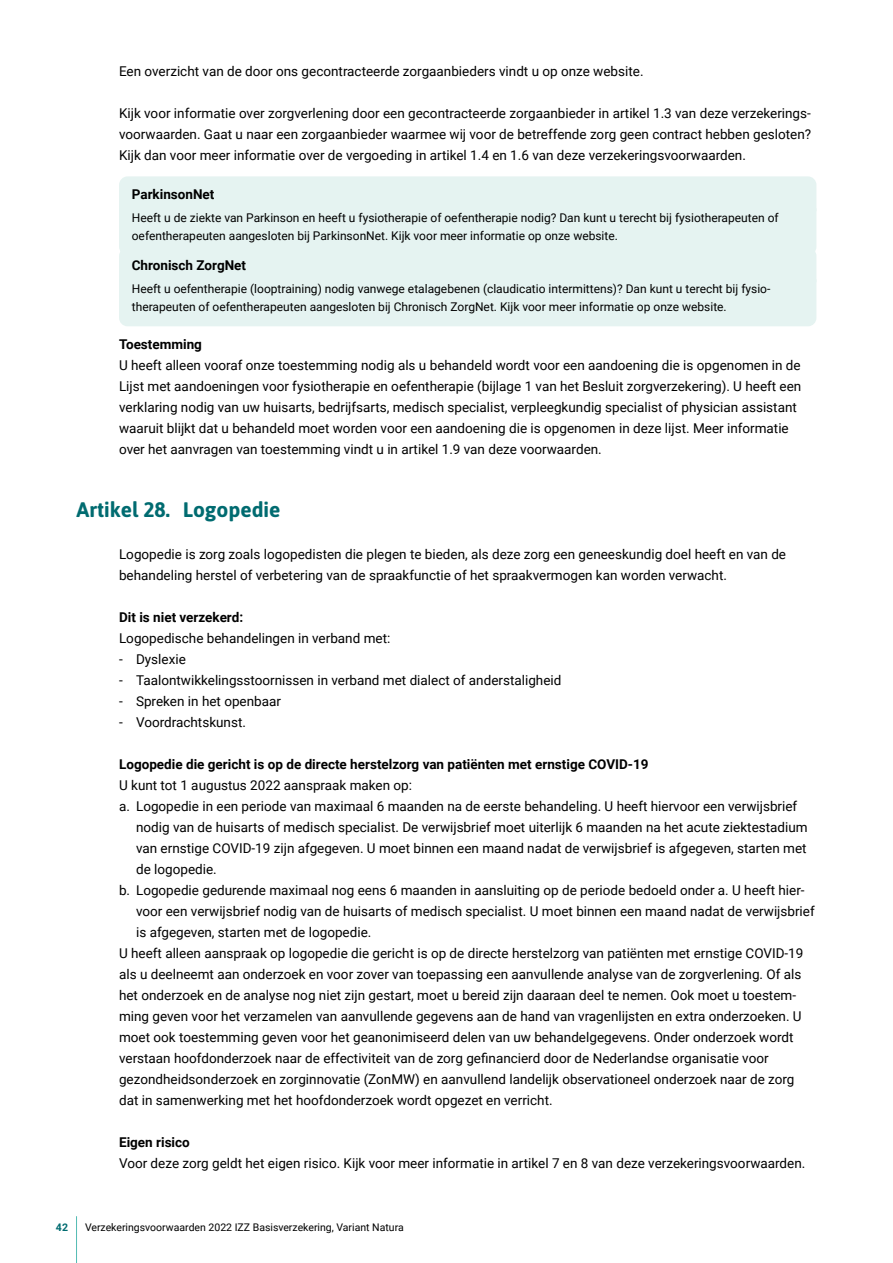
<style>
.page{position:relative;width:893px;height:1263px;background:#fff}
.page>*{position:absolute;margin:0;border:0;box-sizing:border-box;transform-origin:0 0}
.H2_kop_nummer{font:700 21px "Asap";color:#006b70}
._0_plat_inspring_10m{font:13.5px/21px "Roboto";color:#000}
.H4_kop{font:700 13.5px "Roboto";color:#000}
.kader_boven{font:700 13.5px "Roboto";color:#000}
.kader_onder{font:12px/18px "Roboto";color:#000}
.t1{font:10.5px "Roboto";color:#000}
.t2{font:700 10.5px "Roboto";color:#006b70}
.s1{font-family:"Roboto Regular 2"}
</style>
<div class="page">
<hr style="left:76px;top:1216px;width:1px;height:47px;background:#52bbb3">
<div style="left:119px;top:176px;width:697px;height:150px;background:#e5f3f1"></div>
<p class="_0_plat_inspring_10m" style="left:119px;top:60px;width:526px">Een overzicht van de door ons gecontracteerde zorgaanbieders vindt u op onze website.</p>
<p class="_0_plat_inspring_10m" style="left:119px;top:102px;width:694px;text-align:justify">Kijk voor informatie over zorgverlening door een gecontracteerde zorgaanbieder in artikel 1.3 van deze verzekerings&shy;voorwaarden. Gaat u naar een zorgaanbieder waarmee wij voor de betreffende zorg geen contract hebben gesloten?<br>Kijk dan voor meer informatie over de vergoeding in artikel 1.4 en 1.6 van deze verzekeringsvoorwaarden.</p>
<p class="kader_boven" style="left:132px;top:185px;width:84px">ParkinsonNet</p>
<p class="kader_onder" style="left:132px;top:208px;width:648px">Heeft u de ziekte van Parkinson en heeft u fysiotherapie of oefentherapie nodig? Dan kunt u terecht bij fysiotherapeuten of oefentherapeuten aangesloten bij ParkinsonNet. Kijk voor meer informatie op onze website.</p>
<p class="kader_boven" style="left:132px;top:256px;width:116px">Chronisch ZorgNet</p>
<p class="kader_onder" style="left:132px;top:279px;width:640px">Heeft u oefentherapie (looptraining) nodig vanwege etalagebenen (claudicatio intermittens)? Dan kunt u terecht bij fysio&shy;therapeuten of oefentherapeuten aangesloten bij Chronisch ZorgNet. Kijk voor meer informatie op onze website.</p>
<p class="H4_kop" style="left:119px;top:335px;width:84px">Toestemming</p>
<p class="_0_plat_inspring_10m" style="left:119px;top:354px;width:684px">U heeft alleen vooraf onze toestemming nodig als u behandeld wordt voor een aandoening die is opgenomen in de Lijst met aandoeningen voor fysiotherapie en oefentherapie (bijlage 1 van het Besluit zorgverzekering). U heeft een verklaring nodig van uw huisarts, bedrijfsarts, medisch specialist, verpleegkundig specialist of physician assistant waaruit blijkt dat u behandeld moet worden voor een aandoening die is opgenomen in deze lijst. Meer informatie over het aanvragen van toestemming vindt u in artikel 1.9 van deze voorwaarden.</p>
<h2 class="H2_kop_nummer" style="left:77px;top:495px;width:205px">Artikel 28. Logopedie</h2>
<p class="_0_plat_inspring_10m" style="left:119px;top:543px;width:669px">Logopedie is zorg zoals logopedisten die plegen te bieden, als deze zorg een geneeskundig doel heeft en van de behandeling herstel of verbetering van de spraakfunctie of het spraakvermogen kan worden verwacht.</p>
<p class="H4_kop" style="left:119px;top:608px;width:126px">Dit is niet verzekerd:</p>
<p class="_0_plat_inspring_10m" style="left:119px;top:627px;width:273px">Logopedische behandelingen in verband met:</p>
<p class="_0_plat_inspring_10m" style="left:119px;top:648px;width:68px">- Dyslexie</p>
<p class="_0_plat_inspring_10m" style="left:119px;top:669px;width:444px">- Taalontwikkelingsstoornissen in verband met dialect of anderstaligheid</p>
<p class="_0_plat_inspring_10m" style="left:119px;top:690px;width:163px">- Spreken in het openbaar</p>
<p class="_0_plat_inspring_10m" style="left:119px;top:711px;width:128px">- Voordrachtskunst.</p>
<p class="H4_kop" style="left:119px;top:755px;width:531px">Logopedie die gericht is op de directe herstelzorg van patiënten met ernstige COVID-19</p>
<p class="_0_plat_inspring_10m" style="left:119px;top:774px;width:295px">U kunt tot 1 augustus 2022 aanspraak maken op:</p>
<p class="_0_plat_inspring_10m" style="left:136px;top:795px;width:673px;text-indent:-17px">a. Logopedie in een periode van maximaal 6 maanden na de eerste behandeling. U heeft hiervoor een verwijsbrief nodig van de huisarts of medisch specialist. De verwijsbrief moet uiterlijk 6 maanden na het acute ziektestadium van ernstige COVID-19 zijn afgegeven. U moet binnen een maand nadat de verwijsbrief is afgegeven, starten met de logopedie.</p>
<p class="_0_plat_inspring_10m" style="left:136px;top:879px;width:680px;text-indent:-17px">b. Logopedie gedurende maximaal nog eens 6 maanden in aansluiting op de periode bedoeld onder a. U heeft hier&shy;voor een verwijsbrief nodig van de huisarts of medisch specialist. U moet binnen een maand nadat de verwijsbrief is afgegeven, starten met de logopedie.</p>
<p class="_0_plat_inspring_10m" style="left:119px;top:942px;width:686px">U heeft alleen aanspraak op logopedie die gericht is op de directe herstelzorg van patiënten met ernstige COVID-19 als u deelneemt aan onderzoek en voor zover van toepassing een aanvullende analyse van de zorgverlening. Of als het onderzoek en de analyse nog niet zijn gestart, moet u bereid zijn daaraan deel te nemen. Ook moet u toestem&shy;ming geven voor het verzamelen van aanvullende gegevens aan de hand van vragenlijsten en extra onderzoeken. U moet ook toestemming geven voor het geanonimiseerd delen van uw behandelgegevens. Onder onderzoek wordt <span class="s1">verstaan hoofdonderzoek naar de effectiviteit van de zorg gefinancierd door de Nederlandse organisatie voor </span>gezondheidsonderzoek en zorginnovatie (ZonMW) en aanvullend landelijk observationeel onderzoek naar de zorg dat in samenwerking met het hoofdonderzoek wordt opgezet en verricht.</p>
<p class="H4_kop" style="left:119px;top:1133px;width:72px">Eigen risico</p>
<p class="_0_plat_inspring_10m" style="left:119px;top:1153px;width:688px">Voor deze zorg geldt het eigen risico. Kijk voor meer informatie in artikel 7 en 8 van deze verzekeringsvoorwaarden.</p>
<p class="t2" style="left:56px;top:1220px;width:14px">42</p>
<p class="t1" style="left:85px;top:1220px;width:320px">Verzekeringsvoorwaarden 2022 IZZ Basisverzekering, Variant Natura</p>
</div>
